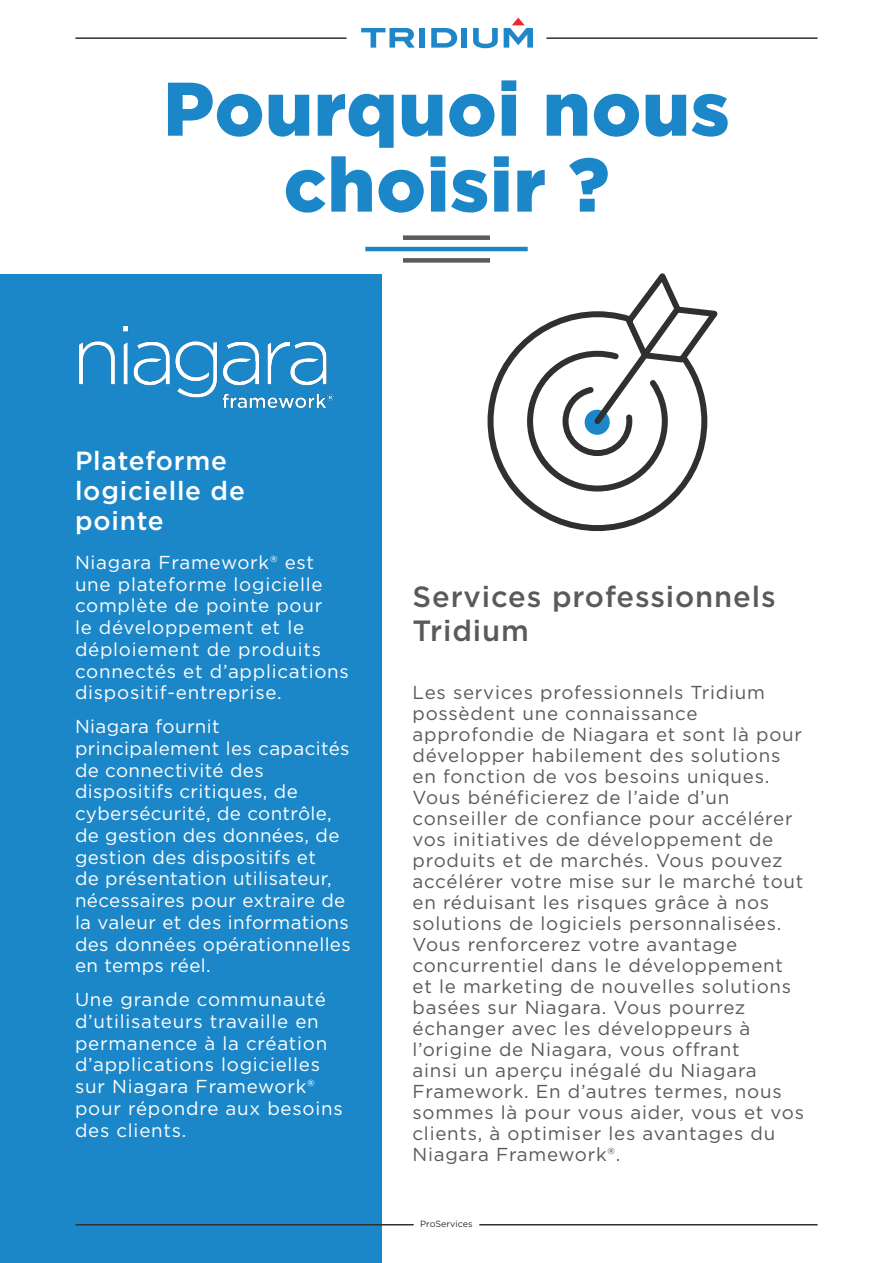
<style>
.page{position:relative;width:893px;height:1263px;background:#fff}
.page>*{position:absolute;margin:0;border:0;box-sizing:border-box;transform-origin:0 0}
.Center{font:900 75.75px/75.9px "Gotham";letter-spacing:.01em;color:#1c87c8;text-align:center}
.Left_Justify{font:500 29.25px/33.6px "Gotham";letter-spacing:.03em;color:#595a59}
.t1{font:500 26.25px/30px "Gotham";letter-spacing:.03em;color:#fff}
.t2{font:18.75px/21px "Gotham";letter-spacing:.04em;color:#595a59}
.t3{font:18.75px/21.8px "Gotham";letter-spacing:.04em;color:#fff}
.t4{font:18.75px/21.8px "Gotham";letter-spacing:.02em;color:#fff}
.t5{font:9px "Gotham";color:#312f30}
</style>
<div class="page">
<hr style="left:75px;top:37px;width:271px;height:2px;background:#312f30">
<hr style="left:546px;top:37px;width:272px;height:2px;background:#312f30">
<div style="left:403px;top:235px;width:87px;height:5px;background:#595a59"></div>
<div style="left:403px;top:258px;width:87px;height:5px;background:#595a59"></div>
<hr style="left:365px;top:247px;width:163px;height:4px;background:#1c87c8">
<div style="left:0;top:275px;width:381px;height:988px;background:#1c87c8"></div>
<hr style="left:75px;top:1224px;width:339px;height:1px;background:#312f30">
<hr style="left:479px;top:1224px;width:339px;height:1px;background:#312f30">
<svg style="left:361px;top:28px;width:54px;height:20px"></svg>
<div style="left:419px;top:28px;width:6px;height:20px;background:#1d87c9"></div>
<svg style="left:431px;top:28px;width:26px;height:20px"></svg>
<div style="left:462px;top:28px;width:5px;height:20px;background:#1d87c9"></div>
<svg style="left:473px;top:28px;width:25px;height:20px"></svg>
<svg style="left:504px;top:18px;width:29px;height:30px"></svg>
<svg style="left:487px;top:311px;width:221px;height:221px"></svg>
<svg style="left:622px;top:273px;width:96px;height:93px"></svg>
<img style="left:78px;top:325px;width:256px;height:84px">
<p class="Center" style="left:163px;top:70px;width:568px">Pourquoi nous choisir ?</p>
<p class="t1" style="left:75px;top:445px;width:171px">Plateforme logicielle de pointe</p>
<p class="t3" style="left:75px;top:551px;width:275px">Niagara Framework® est une plateforme logicielle complète de pointe pour<br>le développement et le déploiement de produits connectés et d’applications dispositif-entreprise.</p>
<p class="t4" style="left:75px;top:715px;width:277px">Niagara fournit principalement les capacités de connectivité des dispositifs critiques, de cybersécurité, de contrôle, de gestion des données, de gestion des dispositifs et<br>de présentation utilisateur, nécessaires pour extraire de la valeur et des informations des données opérationnelles en temps réel.</p>
<p class="t3" style="left:75px;top:988px;width:269px">Une grande communauté d’utilisateurs travaille en permanence à la création d’applications logicielles sur Niagara Framework® pour répondre aux besoins des clients.</p>
<p class="Left_Justify" style="left:412px;top:579px;width:365px">Services professionnels<br>Tridium</p>
<p class="t2" style="left:412px;top:682px;width:393px">Les services professionnels Tridium possèdent une connaissance approfondie de Niagara et sont là pour développer habilement des solutions en fonction de vos besoins uniques.<br>Vous bénéficierez de l’aide d’un conseiller de confiance pour accélérer vos initiatives de développement de produits et de marchés. Vous pouvez accélérer votre mise sur le marché tout en réduisant les risques grâce à nos solutions de logiciels personnalisées.<br>Vous renforcerez votre avantage concurrentiel dans le développement et le marketing de nouvelles solutions basées sur Niagara. Vous pourrez échanger avec les développeurs à l’origine de Niagara, vous offrant<br>ainsi un aperçu inégalé du Niagara Framework. En d’autres termes, nous sommes là pour vous aider, vous et vos clients, à optimiser les avantages du Niagara Framework®.</p>
<p class="t5" style="left:420px;top:1217px;width:54px">ProServices</p>
</div>
